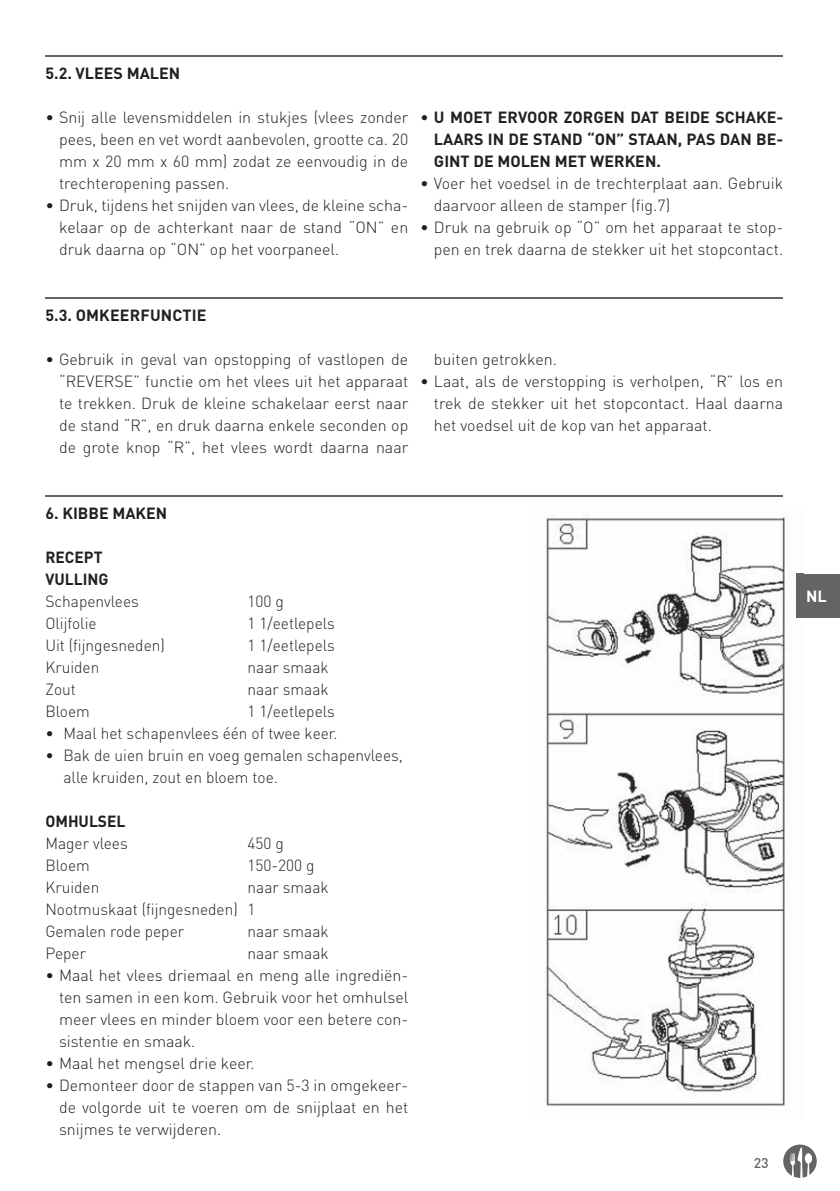
<style>
.page{position:relative;width:840px;height:1191px;background:#fff}
.page>*{position:absolute;margin:0;border:0;box-sizing:border-box;transform-origin:0 0}
.t1{font:300 16px/22px "DIN Pro";color:#231f20;text-align:justify}
.t2{font:700 16px/22px "DIN Pro";color:#231f20;text-align:justify}
.t3{font:700 16px "DIN Pro";color:#fff}
.t4{font:500 14px "DIN Pro";color:#636466}
.s1{font-weight:300}
</style>
<div class="page">
<svg style="left:783px;top:1144px;width:33px;height:33px"></svg>
<div style="left:796px;top:574px;width:43px;height:43px;background:#636466"></div>
<hr style="left:45px;top:55px;width:737px;height:1px;background:#636466">
<hr style="left:45px;top:297px;width:737px;height:1px;background:#636466">
<hr style="left:45px;top:495px;width:737px;height:1px;background:#636466">
<img style="left:545px;top:517px;width:258px;height:589px">
<img style="left:796px;top:574px;width:7px;height:43px">
<p class="t2" style="left:45px;top:64px;width:136px">5.2. VLEES MALEN</p>
<p class="t1" style="left:59px;top:108px;width:350px;text-indent:-14px">• Snij alle levensmiddelen in stukjes (vlees zonder pees, been en vet wordt aanbevolen, grootte ca. 20 mm x 20 mm x 60 mm) zodat ze eenvoudig in de trechteropening passen.</p>
<p class="t1" style="left:59px;top:196px;width:350px;text-indent:-14px">• Druk, tijdens het snijden van vlees, de kleine scha&shy;kelaar op de achterkant naar de stand “ON” en druk daarna op “ON” op het voorpaneel.</p>
<p class="t2" style="left:433px;top:108px;width:350px;text-indent:-14px"><span class="s1">•</span> U MOET ERVOOR ZORGEN DAT BEIDE SCHAKE-LAARS IN DE STAND “ON” STAAN, PAS DAN BE-GINT DE MOLEN MET WERKEN.</p>
<p class="t1" style="left:433px;top:174px;width:350px;text-indent:-14px">• Voer het voedsel in de trechterplaat aan. Gebruik daarvoor alleen de stamper (fig.7)</p>
<p class="t1" style="left:420px;top:218px;width:364px;text-align:right">• Druk na gebruik op “O” om het apparaat te stop&shy;pen en trek daarna de stekker uit het stopcontact.</p>
<p class="t2" style="left:45px;top:306px;width:162px">5.3. OMKEERFUNCTIE</p>
<p class="t1" style="left:59px;top:350px;width:350px;text-indent:-14px">• Gebruik in geval van opstopping of vastlopen de “REVERSE” functie om het vlees uit het apparaat te trekken. Druk de kleine schakelaar eerst naar de stand “R”, en druk daarna enkele seconden op de grote knop “R”, het vlees wordt daarna naar</p>
<p class="t1" style="left:433px;top:350px;width:125px">buiten getrokken.</p>
<p class="t1" style="left:433px;top:372px;width:350px;text-indent:-14px">• Laat, als de verstopping is verholpen, “R” los en trek de stekker uit het stopcontact. Haal daarna het voedsel uit de kop van het apparaat.</p>
<p class="t2" style="left:45px;top:504px;width:123px">6. KIBBE MAKEN</p>
<p class="t2" style="left:45px;top:548px;width:65px">RECEPT<br>VULLING</p>
<p class="t1" style="left:45px;top:592px;width:95px">Schapenvlees</p>
<p class="t1" style="left:247px;top:592px;width:38px">100 g</p>
<p class="t1" style="left:45px;top:614px;width:53px">Olijfolie</p>
<p class="t1" style="left:247px;top:614px;width:89px">1 1/eetlepels</p>
<p class="t1" style="left:45px;top:636px;width:121px">Uit (fijngesneden)</p>
<p class="t1" style="left:247px;top:636px;width:89px">1 1/eetlepels</p>
<p class="t1" style="left:45px;top:658px;width:56px">Kruiden</p>
<p class="t1" style="left:247px;top:658px;width:82px">naar smaak</p>
<p class="t1" style="left:45px;top:680px;width:32px">Zout</p>
<p class="t1" style="left:247px;top:680px;width:82px">naar smaak</p>
<p class="t1" style="left:45px;top:702px;width:46px">Bloem</p>
<p class="t1" style="left:247px;top:702px;width:89px">1 1/eetlepels</p>
<p class="t1" style="left:45px;top:724px;width:293px">• Maal het schapenvlees één of twee keer.</p>
<p class="t1" style="left:63px;top:746px;width:341px;text-indent:-18px">• Bak de uien bruin en voeg gemalen schapenvlees, alle kruiden, zout en bloem toe.</p>
<p class="t2" style="left:45px;top:812px;width:81px">OMHULSEL</p>
<p class="t1" style="left:45px;top:834px;width:84px">Mager vlees</p>
<p class="t1" style="left:247px;top:834px;width:38px">450 g</p>
<p class="t1" style="left:45px;top:856px;width:46px">Bloem</p>
<p class="t1" style="left:247px;top:856px;width:68px">150-200 g</p>
<p class="t1" style="left:45px;top:878px;width:56px">Kruiden</p>
<p class="t1" style="left:45px;top:878px;width:284px;text-align:left;text-indent:202px">naar smaak<br>Nootmuskaat (fijngesneden) 1<br>Gemalen rode peper</p>
<p class="t1" style="left:247px;top:922px;width:82px">naar smaak</p>
<p class="t1" style="left:45px;top:944px;width:42px">Peper</p>
<p class="t1" style="left:247px;top:944px;width:82px">naar smaak</p>
<p class="t1" style="left:59px;top:966px;width:350px;text-indent:-14px">• Maal het vlees driemaal en meng alle ingrediën&shy;ten samen in een kom. Gebruik voor het omhulsel meer vlees en minder bloem voor een betere con&shy;sistentie en smaak.</p>
<p class="t1" style="left:45px;top:1054px;width:211px">• Maal het mengsel drie keer.</p>
<p class="t1" style="left:59px;top:1076px;width:350px;text-indent:-14px">• Demonteer door de stappen van 5-3 in omgekeer&shy;de volgorde uit te voeren om de snijplaat en het snijmes te verwijderen.</p>
<p class="t4" style="left:753px;top:1157px;width:16px">23</p>
<p class="t3" style="left:805px;top:590px;width:22px">NL</p>
</div>
